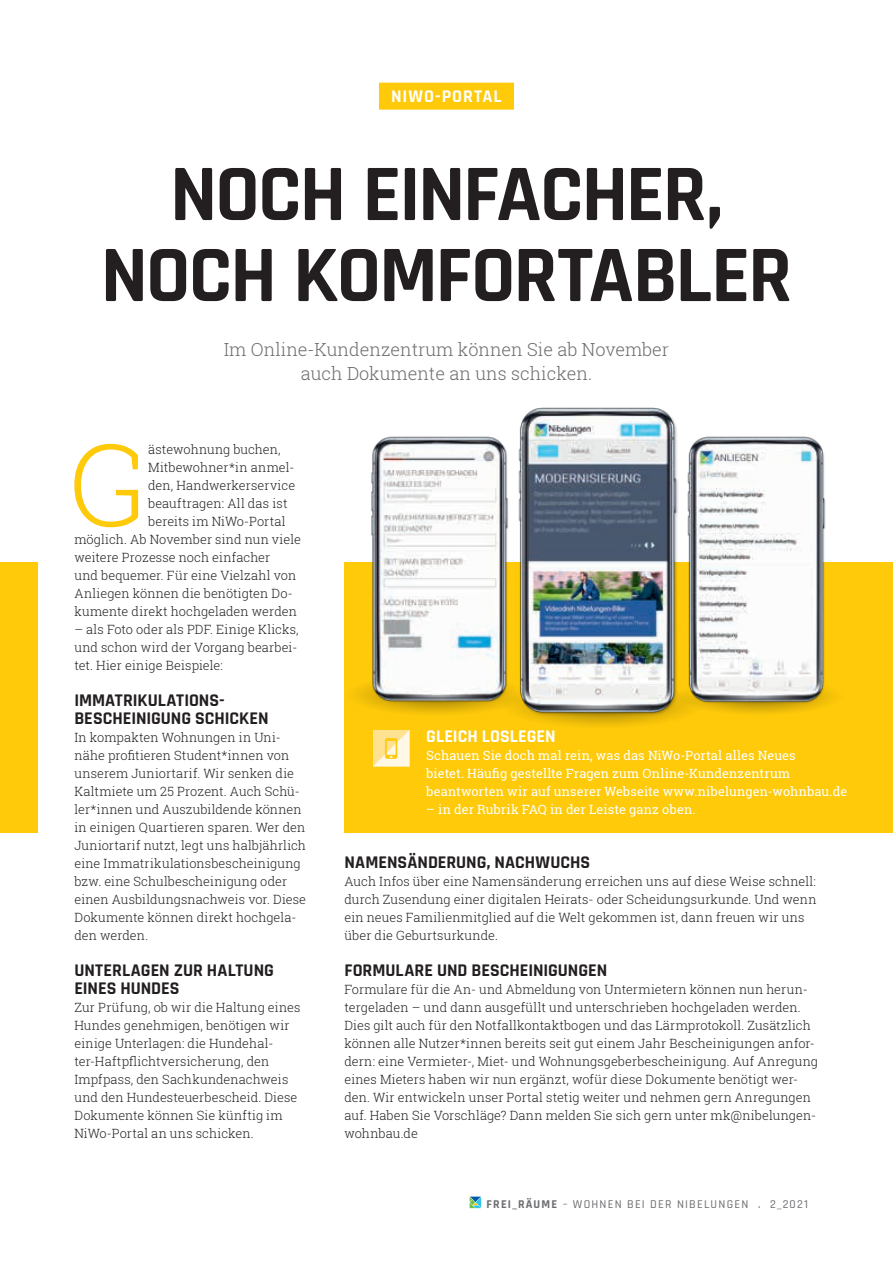
<style>
.page{position:relative;width:893px;height:1263px;background:#fff}
.page>*{position:absolute;margin:0;border:0;box-sizing:border-box;transform-origin:0 0}
.Fließtext_8_5pt{font:300 114px "Roboto Slab";color:#feca0a}
.Überschrift{font:700 81px "Rajdhani";letter-spacing:-.025em;color:#231f20}
.Icons{font:42px "Entypo";color:#feca0a}
.Fließtext_8_5pt-2{font:700 18px/18px "Rajdhani";color:#231f20}
.Intro_Klein{font:300 18px/24px "Roboto Slab";color:#6c6d70;text-align:center}
.Fließtext_Initial{font:700 18px/18px "Rajdhani";color:#231f20}
.Zwischenüberschrift{font:700 18px "Rajdhani";color:#fff}
.Kategorie{font:700 18px "Rajdhani";letter-spacing:.06em;color:#fff}
.Fließtext_8_5pt-3{font:300 12.75px/18px "Roboto Slab";letter-spacing:.005em;color:#231f20}
.Bildunterschrift{font:12.75px "Roboto Slab";letter-spacing:.01em;color:#fff}
.t1{font:500 12px "Rajdhani";letter-spacing:.1em;color:#6c6d70}
.s1{font-weight:700}
</style>
<div class="page">
<svg style="left:470px;top:1196px;width:11px;height:12px"></svg>
<div style="left:379px;top:83px;width:135px;height:27px;background:#feca0a"></div>
<div style="left:344px;top:562px;width:549px;height:270px;background:#feca0a"></div>
<div style="left:0;top:562px;width:37px;height:270px;background:#feca0a"></div>
<img style="left:357px;top:407px;width:474px;height:360px">
<svg style="left:373px;top:730px;width:36px;height:36px"></svg>
<p class="Kategorie" style="left:391px;top:86px;width:112px">NIWO-PORTAL</p>
<p class="Überschrift" style="left:170px;top:145px;width:554px">NOCH EINFACHER,</p>
<p class="Überschrift" style="left:101px;top:226px;width:693px">NOCH KOMFORTABLER</p>
<p class="Intro_Klein" style="left:224px;top:337px;width:447px">Im Online-Kundenzentrum können Sie ab November auch Dokumente an uns schicken.</p>
<p class="Fließtext_8_5pt" style="left:69px;top:407px;width:81px">G</p>
<p class="Fließtext_8_5pt-3" style="left:148px;top:440px;width:134px">ästewohnung buchen,</p>
<p class="Fließtext_8_5pt-3" style="left:148px;top:458px;width:148px">Mitbewohner*in anmel-</p>
<p class="Fließtext_8_5pt-3" style="left:148px;top:476px;width:149px">den, Handwerkerservice</p>
<p class="Fließtext_8_5pt-3" style="left:148px;top:494px;width:141px">beauftragen: All das ist</p>
<p class="Fließtext_8_5pt-3" style="left:148px;top:512px;width:139px">bereits im NiWo-Portal</p>
<p class="Fließtext_8_5pt-3" style="left:74px;top:530px;width:228px">möglich. Ab November sind nun viele</p>
<p class="Fließtext_8_5pt-3" style="left:74px;top:548px;width:197px">weitere Prozesse noch einfacher</p>
<p class="Fließtext_8_5pt-3" style="left:74px;top:566px;width:223px">und bequemer. Für eine Vielzahl von</p>
<p class="Fließtext_8_5pt-3" style="left:74px;top:584px;width:220px">Anliegen können die benötigten Do-</p>
<p class="Fließtext_8_5pt-3" style="left:74px;top:602px;width:224px">kumente direkt hochgeladen werden</p>
<p class="Fließtext_8_5pt-3" style="left:74px;top:620px;width:226px;text-align:justify">– als Foto oder als PDF. Einige Klicks, und schon wird der Vorgang bearbei&shy;tet. Hier einige Beispiele:</p>
<p class="Fließtext_Initial" style="left:74px;top:692px;width:196px">IMMATRIKULATIONS-<br>BESCHEINIGUNG SCHICKEN</p>
<p class="Fließtext_8_5pt-3" style="left:74px;top:728px;width:233px">In kompakten Wohnungen in Uni&shy;nähe profitieren Student*innen von unserem Juniortarif. Wir senken die Kaltmiete um 25 Prozent. Auch Schü&shy;ler*innen und Auszubildende können in einigen Quartieren sparen. Wer den Juniortarif nutzt, legt uns halbjährlich eine Immatrikulationsbescheinigung bzw. eine Schulbescheinigung oder einen Ausbildungsnachweis vor. Diese Dokumente können direkt hochgela&shy;den werden.</p>
<p class="Fließtext_8_5pt-2" style="left:74px;top:962px;width:201px">UNTERLAGEN ZUR HALTUNG<br>EINES HUNDES</p>
<p class="Fließtext_8_5pt-3" style="left:74px;top:998px;width:227px">Zur Prüfung, ob wir die Haltung eines Hundes genehmigen, benötigen wir einige Unterlagen: die Hundehal&shy;ter-Haftpflichtversicherung, den Impfpass, den Sachkundenachweis und den Hundesteuerbescheid. Diese Dokumente können Sie künftig im NiWo-Portal an uns schicken.</p>
<p class="Icons" style="left:383px;top:720px;width:18px">"</p>
<p class="Zwischenüberschrift" style="left:426px;top:725px;width:131px">GLEICH LOSLEGEN</p>
<p class="Bildunterschrift" style="left:426px;top:747px;width:371px">Schauen Sie doch mal rein, was das NiWo-Portal alles Neues</p>
<p class="Bildunterschrift" style="left:426px;top:765px;width:365px">bietet. Häufig gestellte Fragen zum Online-Kundenzentrum</p>
<p class="Bildunterschrift" style="left:426px;top:783px;width:422px">beantworten wir auf unserer Webseite www.nibelungen-wohnbau.de</p>
<p class="Bildunterschrift" style="left:426px;top:801px;width:271px">– in der Rubrik FAQ in der Leiste ganz oben.</p>
<p class="Fließtext_8_5pt-2" style="left:344px;top:854px;width:247px">NAMENSÄNDERUNG, NACHWUCHS</p>
<p class="Fließtext_8_5pt-3" style="left:344px;top:872px;width:474px">Auch Infos über eine Namensänderung erreichen uns auf diese Weise schnell: durch Zusendung einer digitalen Heirats- oder Scheidungsurkunde. Und wenn ein neues Familienmitglied auf die Welt gekommen ist, dann freuen wir uns über die Geburtsurkunde.</p>
<p class="Fließtext_8_5pt-2" style="left:344px;top:962px;width:264px">FORMULARE UND BESCHEINIGUNGEN</p>
<p class="Fließtext_8_5pt-3" style="left:344px;top:980px;width:475px">Formulare für die An- und Abmeldung von Untermietern können nun herun&shy;tergeladen – und dann ausgefüllt und unterschrieben hochgeladen werden.<br>Dies gilt auch für den Notfallkontaktbogen und das Lärmprotokoll. Zusätzlich können alle Nutzer*innen bereits seit gut einem Jahr Bescheinigungen anfor&shy;dern: eine Vermieter-, Miet- und Wohnungsgeberbescheinigung. Auf Anregung eines Mieters haben wir nun ergänzt, wofür diese Dokumente benötigt wer&shy;den. Wir entwickeln unser Portal stetig weiter und nehmen gern Anregungen auf. Haben Sie Vorschläge? Dann melden Sie sich gern unter mk@nibelungen&shy;wohnbau.de</p>
<p class="t1" style="left:487px;top:1197px;width:323px"><span class="s1">FREI_RÄUME</span> – WOHNEN BEI DER NIBELUNGEN . 2_2021</p>
</div>
